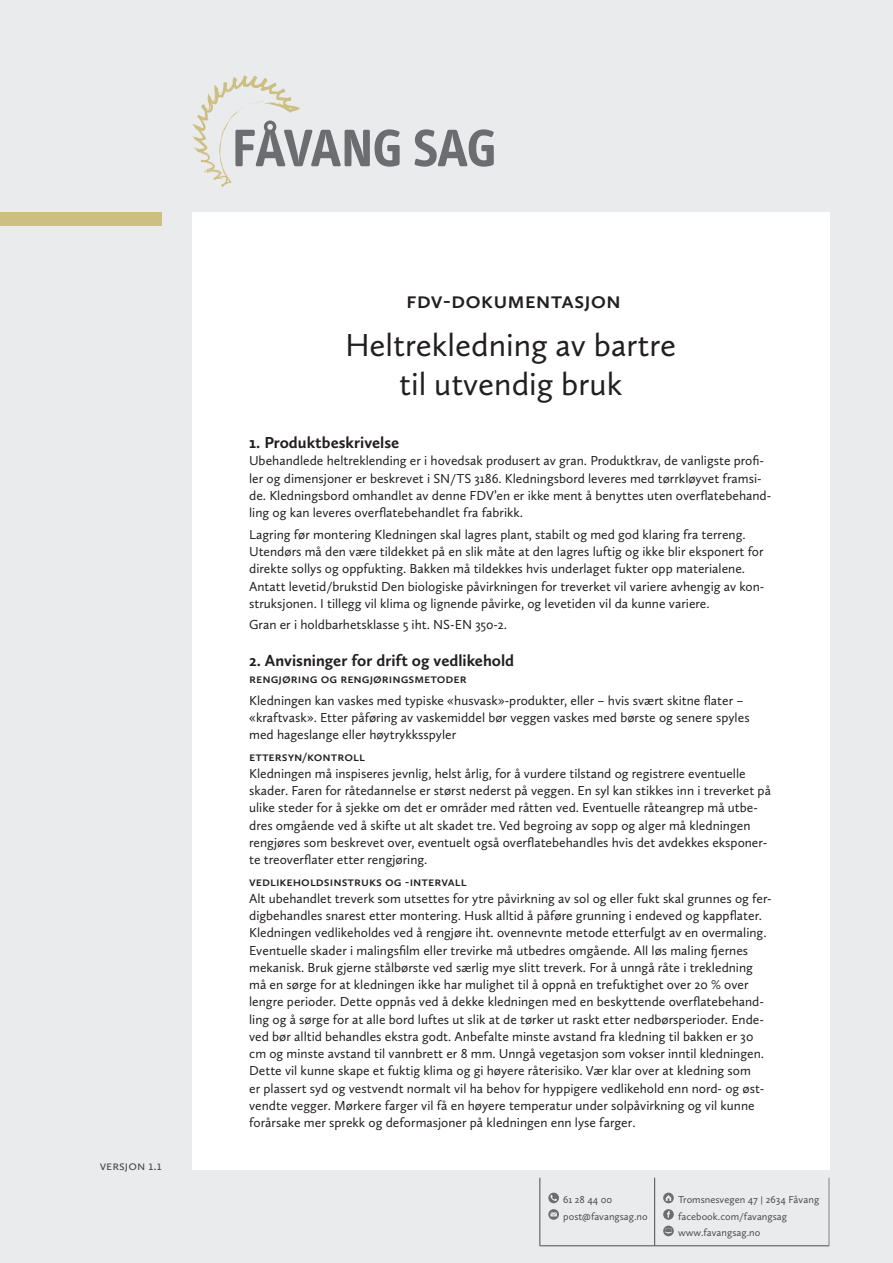
<style>
.page{position:relative;width:893px;height:1263px;background:#eaebec}
.page>*{position:absolute;margin:0;border:0;box-sizing:border-box;transform-origin:0 0}
.t1{font:33px/39px "Calluna Sans";color:#231f20;text-align:center}
.t2{font:600 24px "Calluna Sans";color:#231f20}
.t3{font:700 16.5px "Calluna Sans";color:#231f20}
.t4{font:13.5px/17.2px "Calluna Sans";color:#231f20}
.t5{font:600 13.5px "Calluna Sans";color:#231f20}
.t6{font:13.5px "Calluna Sans";color:#4b4c4d}
.t7{font:10.5px/16.5px "Calluna Sans";color:#4b4c4d}
</style>
<div class="page">
<div style="left:192px;top:213px;width:637px;height:957px;background:#fff"></div>
<div style="left:0;top:213px;width:162px;height:13px;background:#cdbf82"></div>
<hr style="left:540px;top:1178px;width:1px;height:67px;background:#4b4c4d">
<hr style="left:654px;top:1178px;width:1px;height:67px;background:#4b4c4d">
<hr style="left:540px;top:1245px;width:115px;height:1px;background:#4b4c4d">
<hr style="left:655px;top:1245px;width:174px;height:1px;background:#4b4c4d">
<hr style="left:829px;top:1178px;width:1px;height:67px;background:#818386">
<svg style="left:548px;top:1192px;width:11px;height:11px"></svg>
<svg style="left:548px;top:1209px;width:11px;height:11px"></svg>
<svg style="left:663px;top:1192px;width:11px;height:11px"></svg>
<svg style="left:663px;top:1209px;width:11px;height:27px"></svg>
<svg style="left:414px;top:129px;width:80px;height:38px"></svg>
<svg style="left:192px;top:75px;width:208px;height:112px"></svg>
<p class="t6" style="left:100px;top:1157px;width:63px">versjon 1.1</p>
<h2 class="t2" style="left:406px;top:285px;width:216px">fdv-dokumentasjon</h2>
<h1 class="t1" style="left:345px;top:325px;width:333px">Heltrekledning av bartre til utvendig bruk</h1>
<p class="t3" style="left:249px;top:432px;width:152px">1. Produktbeskrivelse</p>
<p class="t4" style="left:249px;top:452px;width:524px">Ubehandlede heltreklending er i hovedsak produsert av gran. Produktkrav, de vanligste profi&shy;ler og dimensjoner er beskrevet i SN/TS 3186. Kledningsbord leveres med tørrkløyvet framsi&shy;de. Kledningsbord omhandlet av denne FDV’en er ikke ment å benyttes uten overflatebehand&shy;ling og kan leveres overflatebehandlet fra fabrikk.</p>
<p class="t4" style="left:249px;top:525px;width:517px">Lagring før montering Kledningen skal lagres plant, stabilt og med god klaring fra terreng.<br>Utendørs må den være tildekket på en slik måte at den lagres luftig og ikke blir eksponert for direkte sollys og oppfukting. Bakken må tildekkes hvis underlaget fukter opp materialene.<br>Antatt levetid/brukstid Den biologiske påvirkningen for treverket vil variere avhengig av kon&shy;struksjonen. I tillegg vil klima og lignende påvirke, og levetiden vil da kunne variere.</p>
<p class="t4" style="left:249px;top:616px;width:259px">Gran er i holdbarhetsklasse 5 iht. NS-EN 350-2.</p>
<p class="t3" style="left:249px;top:650px;width:267px">2. Anvisninger for drift og vedlikehold</p>
<p class="t5" style="left:249px;top:670px;width:219px">rengjøring og rengjøringsmetoder</p>
<p class="t4" style="left:249px;top:691px;width:502px">Kledningen kan vaskes med typiske «husvask»-produkter, eller – hvis svært skitne flater – «kraftvask». Etter påføring av vaskemiddel bør veggen vaskes med børste og senere spyles med hageslange eller høytrykksspyler</p>
<p class="t5" style="left:249px;top:748px;width:117px">ettersyn/kontroll</p>
<p class="t4" style="left:249px;top:764px;width:523px">Kledningen må inspiseres jevnlig, helst årlig, for å vurdere tilstand og registrere eventuelle skader. Faren for råtedannelse er størst nederst på veggen. En syl kan stikkes inn i treverket på ulike steder for å sjekke om det er områder med råtten ved. Eventuelle råteangrep må utbe&shy;dres omgående ved å skifte ut alt skadet tre. Ved begroing av sopp og alger må kledningen rengjøres som beskrevet over, eventuelt også overflatebehandles hvis det avdekkes eksponer&shy;te treoverflater etter rengjøring.</p>
<p class="t5" style="left:249px;top:873px;width:219px">vedlikeholdsinstruks og -intervall</p>
<p class="t4" style="left:249px;top:889px;width:524px">Alt ubehandlet treverk som utsettes for ytre påvirkning av sol og eller fukt skal grunnes og fer&shy;digbehandles snarest etter montering. Husk alltid å påføre grunning i endeved og kappflater.<br>Kledningen vedlikeholdes ved å rengjøre iht. ovennevnte metode etterfulgt av en overmaling.<br>Eventuelle skader i malingsfilm eller trevirke må utbedres omgående. All løs maling fjernes mekanisk. Bruk gjerne stålbørste ved særlig mye slitt treverk. For å unngå råte i trekledning må en sørge for at kledningen ikke har mulighet til å oppnå en trefuktighet over 20 % over lengre perioder. Dette oppnås ved å dekke kledningen med en beskyttende overflatebehand&shy;ling og å sørge for at alle bord luftes ut slik at de tørker ut raskt etter nedbørsperioder. Ende&shy;ved bør alltid behandles ekstra godt. Anbefalte minste avstand fra kledning til bakken er 30 cm og minste avstand til vannbrett er 8 mm. Unngå vegetasjon som vokser inntil kledningen.<br>Dette vil kunne skape et fuktig klima og gi høyere råterisiko. Vær klar over at kledning som<br>er plassert syd og vestvendt normalt vil ha behov for hyppigere vedlikehold enn nord- og øst&shy;vendte vegger. Mørkere farger vil få en høyere temperatur under solpåvirkning og vil kunne forårsake mer sprekk og deformasjoner på kledningen enn lyse farger.</p>
<p class="t7" style="left:563px;top:1191px;width:86px">61 28 44 00 post@favangsag.no</p>
<p class="t7" style="left:678px;top:1191px;width:143px">Tromsnesvegen 47 | 2634 Fåvang facebook.com/favangsag www.favangsag.no</p>
</div>
